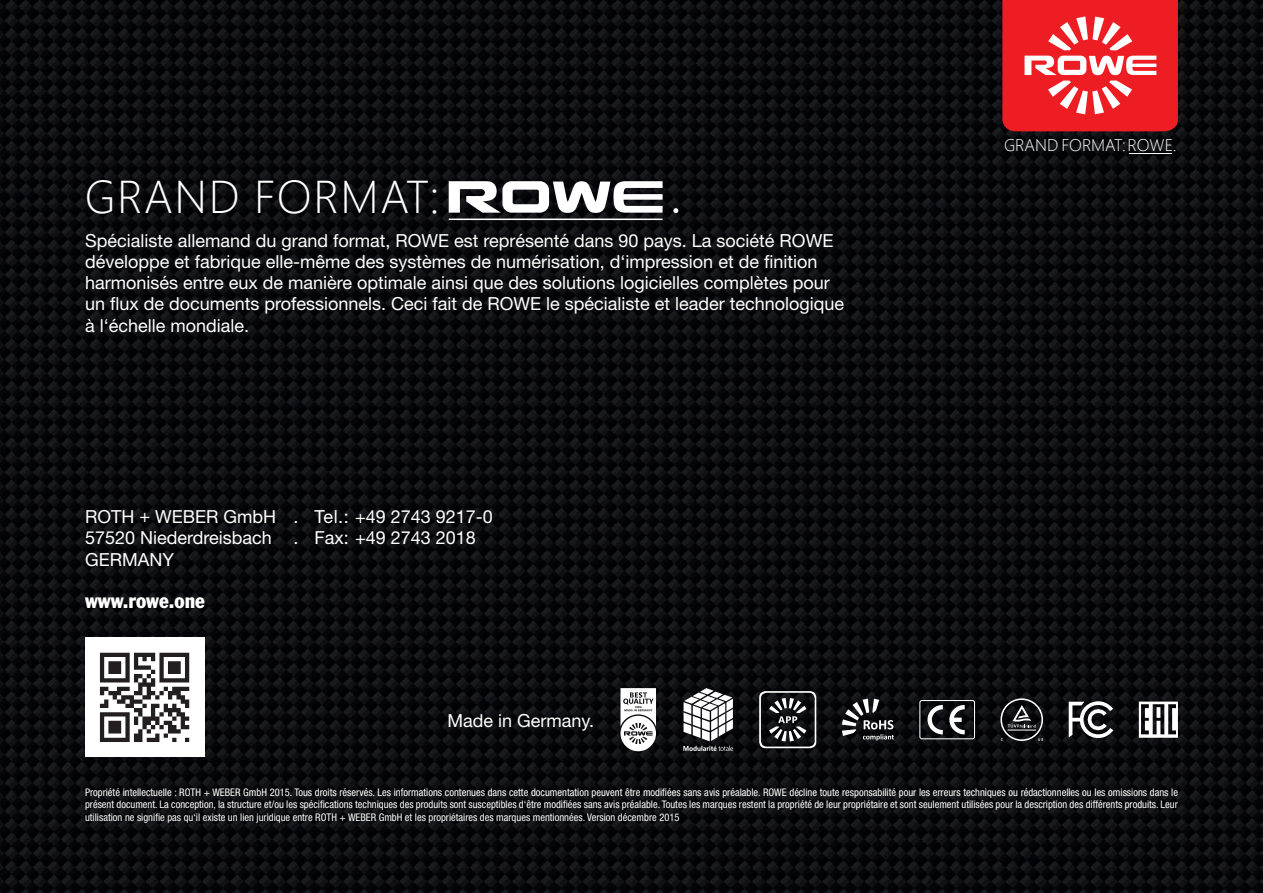
<style>
.page{position:relative;width:1263px;height:893px;background:#fff}
.page>*{position:absolute;margin:0;border:0;box-sizing:border-box;transform-origin:0 0}
.t1{font:300 45.9px "Segoe UI";letter-spacing:.035em;color:#fff}
.t2{font:condensed 21px "Franklin Gothic";color:#fff}
.t3{font:18px/21.3px "Helvetica Neue";color:#fff}
.t4{font:300 16.8px "Segoe UI";color:#fff}
.t5{font:condensed 10.5px/12.6px "Helvetica Neue";color:#fff;text-align:justify}
</style>
<div class="page">
<img style="left:0;top:0;width:1263px;height:893px">
<div style="left:85px;top:638px;width:119px;height:119px;background:#fff"></div>
<svg style="left:100px;top:653px;width:89px;height:89px"></svg>
<svg style="left:673px;top:208px;width:5px;height:5px"></svg>
<svg style="left:449px;top:181px;width:214px;height:39px"></svg>
<svg style="left:759px;top:691px;width:57px;height:57px;background:#454548"></svg>
<svg style="left:842px;top:699px;width:52px;height:42px;background:#47474a"></svg>
<svg style="left:925px;top:703px;width:44px;height:34px"></svg>
<div style="left:919px;top:700px;width:56px;height:39px;border:1px solid #fff;border-radius:2px"></div>
<svg style="left:1069px;top:697px;width:48px;height:41px"></svg>
<svg style="left:1139px;top:702px;width:39px;height:36px"></svg>
<svg style="left:1007px;top:705px;width:29px;height:26px"></svg>
<div style="left:1000px;top:698px;width:43px;height:43px;border:2px solid #fff;border-radius:50%"></div>
<svg style="left:1038px;top:738px;width:5px;height:3px"></svg>
<svg style="left:620px;top:688px;width:36px;height:63px"></svg>
<svg style="left:683px;top:688px;width:50px;height:63px"></svg>
<svg style="left:1002px;top:0;width:176px;height:131px;background:#ef3f44"></svg>
<hr style="left:1129px;top:153px;width:43px;height:1px;background:#fff">
<h1 class="t1" style="left:85px;top:162px;width:356px">GRAND FORMAT:</h1>
<p class="t3" style="left:85px;top:229px;width:761px">Spécialiste allemand du grand format, ROWE est représenté dans 90 pays. La société ROWE développe et fabrique elle-même des systèmes de numérisation, d‘impression et de finition harmonisés entre eux de manière optimale ainsi que des solutions logicielles complètes pour un flux de documents professionnels. Ceci fait de ROWE le spécialiste et leader technologique à l‘échelle mondiale.</p>
<h3 class="t3" style="left:85px;top:506px;width:409px">ROTH + WEBER GmbH . Tel.: +49 2743 9217-0<br>57520 Niederdreisbach . Fax: +49 2743 2018<br>GERMANY</h3>
<h2 class="t2" style="left:85px;top:588px;width:122px">www.rowe.one</h2>
<h3 class="t3" style="left:447px;top:709px;width:148px">Made in Germany.</h3>
<h3 class="t4" style="left:1004px;top:132px;width:174px">GRAND FORMAT:ROWE.</h3>
<p class="t5" style="left:85px;top:785px;width:1094px">Propriété intellectuelle : ROTH + WEBER GmbH 2015. Tous droits réservés. Les informations contenues dans cette documentation peuvent être modifiées sans avis préalable. ROWE décline toute responsabilité pour les erreurs techniques ou rédactionnelles ou les omissions dans le présent document. La conception, la structure et/ou les spécifications techniques des produits sont susceptibles d‘être modifiées sans avis préalable. Toutes les marques restent la propriété de leur propriétaire et sont seulement utilisées pour la description des différents produits. Leur utilisation ne signifie pas qu‘il existe un lien juridique entre ROTH + WEBER GmbH et les propriétaires des marques mentionnées. Version décembre 2015</p>
</div>
